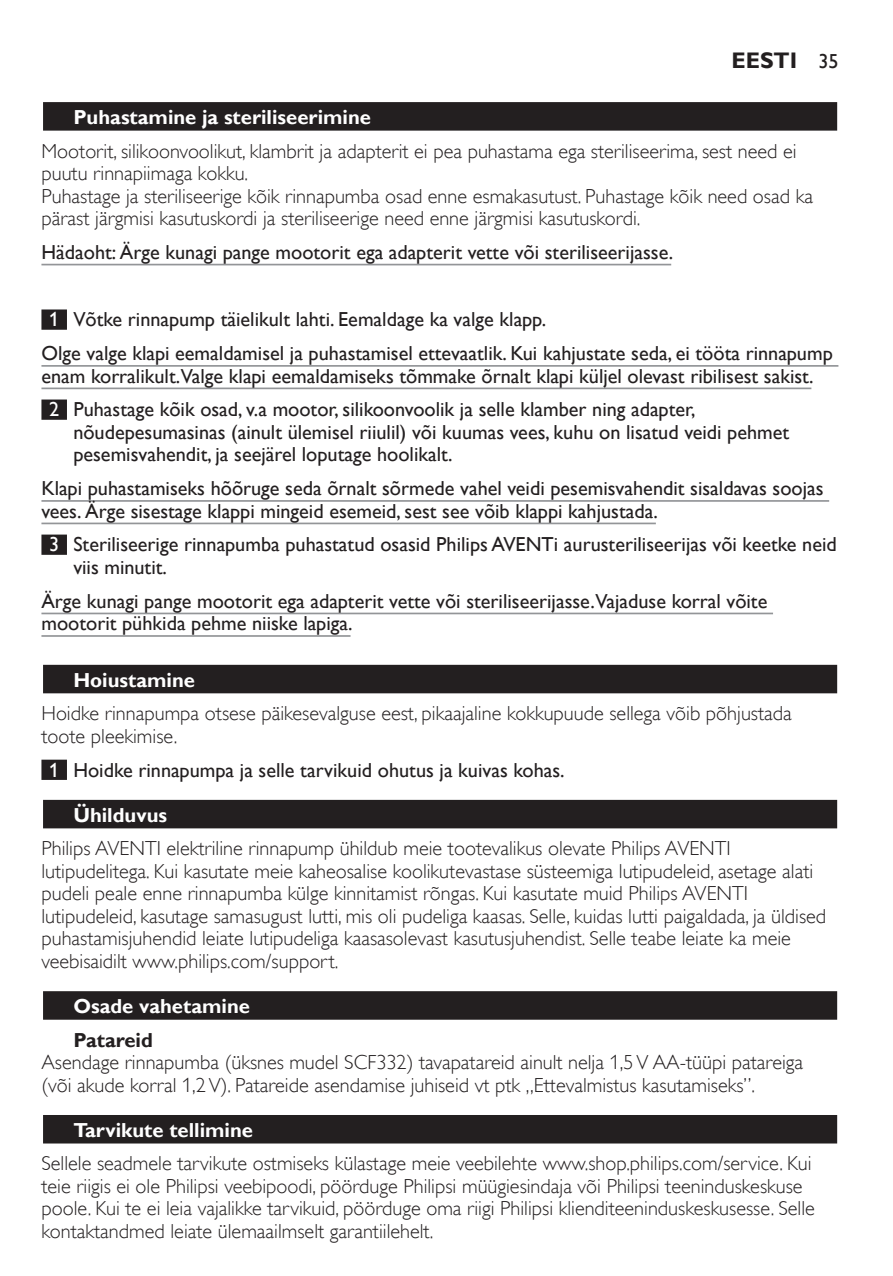
<style>
.page{position:relative;width:893px;height:1276px;background:#fff}
.page>*{position:absolute;margin:0;border:0;box-sizing:border-box;transform-origin:0 0}
.t1{font:700 22.5px "Gill Sans Alt One WGL";color:#231f20}
.t2{font:20.25px/22.5px "Gill Sans Alt One WGL Light";color:#231f20}
.t3{font:20.25px/22.5px "Gill Sans Alt One WGL";color:#231f20}
.t4{font:700 20.25px "Gill Sans Alt One WGL";color:#fff}
.t5{font:700 20.25px "Gill Sans Alt One WGL";color:#231f20}
.s1{font-weight:400;font-size:20.25px}
.s2{color:#fff}
</style>
<div class="page">
<div style="left:43px;top:102px;width:794px;height:29px;background:#231f20"></div>
<hr style="left:41px;top:264px;width:630px;height:1px;background:#939598">
<div style="left:41px;top:309px;width:26px;height:21px;background:#231f20"></div>
<hr style="left:41px;top:365px;width:797px;height:2px;background:#939598">
<hr style="left:41px;top:387px;width:770px;height:2px;background:#939598">
<div style="left:41px;top:399px;width:26px;height:21px;background:#231f20"></div>
<hr style="left:41px;top:500px;width:788px;height:2px;background:#939598">
<hr style="left:41px;top:522px;width:615px;height:2px;background:#939598">
<div style="left:41px;top:534px;width:26px;height:21px;background:#231f20"></div>
<hr style="left:41px;top:612px;width:732px;height:2px;background:#939598">
<hr style="left:41px;top:635px;width:310px;height:2px;background:#939598">
<svg style="left:43px;top:664px;width:795px;height:30px;background:#c5c3c4"></svg>
<div style="left:43px;top:665px;width:794px;height:28px;background:#231f20"></div>
<div style="left:41px;top:759px;width:26px;height:21px;background:#231f20"></div>
<svg style="left:43px;top:799px;width:795px;height:30px;background:#c4c4c4"></svg>
<div style="left:43px;top:800px;width:794px;height:28px;background:#231f20"></div>
<svg style="left:43px;top:991px;width:795px;height:29px"></svg>
<div style="left:43px;top:991px;width:794px;height:28px;background:#231f20"></div>
<svg style="left:43px;top:1115px;width:795px;height:29px"></svg>
<div style="left:43px;top:1115px;width:794px;height:28px;background:#231f20"></div>
<p class="t1" style="left:731px;top:45px;width:109px">Eesti <span class="s1">35</span></p>
<p class="t4" style="left:73px;top:103px;width:299px">Puhastamine ja steriliseerimine</p>
<p class="t2" style="left:41px;top:140px;width:773px">Mootorit, silikoonvoolikut, klambrit ja adapterit ei pea puhastama ega steriliseerima, sest need ei puutu rinnapiimaga kokku.<br>Puhastage ja steriliseerige kõik rinnapumba osad enne esmakasutust. Puhastage kõik need osad ka pärast järgmisi kasutuskordi ja steriliseerige need enne järgmisi kasutuskordi.</p>
<p class="t3" style="left:41px;top:240px;width:633px">Hädaoht: Ärge kunagi pange mootorit ega adapterit vette või steriliseerijasse.</p>
<p class="t3" style="left:41px;top:302px;width:793px;line-height:33.8px;text-indent:8px"><span class="s2">1</span> Võtke rinnapump täielikult lahti. Eemaldage ka valge klapp.<br>Olge valge klapi eemaldamisel ja puhastamisel ettevaatlik. Kui kahjustate seda, ei tööta rinnapump</p>
<p class="t3" style="left:49px;top:359px;width:766px;line-height:33.8px;text-indent:-8px">enam korralikult.Valge klapi eemaldamiseks tõmmake õrnalt klapi küljel olevast ribilisest sakist.<br><span class="s2">2</span> Puhastage kõik osad, v.a mootor, silikoonvoolik ja selle klamber ning adapter,</p>
<p class="t3" style="left:73px;top:421px;width:717px">nõudepesumasinas (ainult ülemisel riiulil) või kuumas vees, kuhu on lisatud veidi pehmet pesemisvahendit, ja seejärel loputage hoolikalt.</p>
<p class="t3" style="left:41px;top:477px;width:784px">Klapi puhastamiseks hõõruge seda õrnalt sõrmede vahel veidi pesemisvahendit sisaldavas soojas vees. Ärge sisestage klappi mingeid esemeid, sest see võib klappi kahjustada.</p>
<p class="t3" style="left:73px;top:533px;width:765px;text-indent:-24px"><span class="s2">3</span> Steriliseerige rinnapumba puhastatud osasid Philips AVENTi aurusteriliseerijas või keetke neid viis minutit.</p>
<p class="t3" style="left:41px;top:589px;width:727px">Ärge kunagi pange mootorit ega adapterit vette või steriliseerijasse.Vajaduse korral võite mootorit pühkida pehme niiske lapiga.</p>
<p class="t4" style="left:73px;top:666px;width:123px">Hoiustamine</p>
<p class="t2" style="left:41px;top:702px;width:752px">Hoidke rinnapumpa otsese päikesevalguse eest, pikaajaline kokkupuude sellega võib põhjustada toote pleekimise.</p>
<p class="t3" style="left:49px;top:758px;width:517px"><span class="s2">1</span> Hoidke rinnapumpa ja selle tarvikuid ohutus ja kuivas kohas.</p>
<p class="t4" style="left:73px;top:801px;width:95px">Ühilduvus</p>
<p class="t2" style="left:41px;top:837px;width:786px">Philips AVENTI elektriline rinnapump ühildub meie tootevalikus olevate Philips AVENTI lutipudelitega. Kui kasutate meie kaheosalise koolikutevastase süsteemiga lutipudeleid, asetage alati pudeli peale enne rinnapumba külge kinnitamist rõngas. Kui kasutate muid Philips AVENTI lutipudeleid, kasutage samasugust lutti, mis oli pudeliga kaasas. Selle, kuidas lutti paigaldada, ja üldised puhastamisjuhendid leiate lutipudeliga kaasasolevast kasutusjuhendist. Selle teabe leiate ka meie veebisaidilt www.philips.com/support.</p>
<p class="t4" style="left:73px;top:992px;width:178px">Osade vahetamine</p>
<p class="t5" style="left:73px;top:1026px;width:81px">Patareid</p>
<p class="t2" style="left:41px;top:1051px;width:763px">Asendage rinnapumba (üksnes mudel SCF332) tavapatareid ainult nelja 1,5 V AA-tüüpi patareiga (või akude korral 1,2V). Patareide asendamise juhiseid vt ptk „Ettevalmistus kasutamiseks”.</p>
<p class="t4" style="left:73px;top:1116px;width:181px">Tarvikute tellimine</p>
<p class="t2" style="left:41px;top:1152px;width:775px">Sellele seadmele tarvikute ostmiseks külastage meie veebilehte www.shop.philips.com/service. Kui teie riigis ei ole Philipsi veebipoodi, pöörduge Philipsi müügiesindaja või Philipsi teeninduskeskuse poole. Kui te ei leia vajalikke tarvikuid, pöörduge oma riigi Philipsi klienditeeninduskeskusesse. Selle kontaktandmed leiate ülemaailmselt garantiilehelt.</p>
</div>
